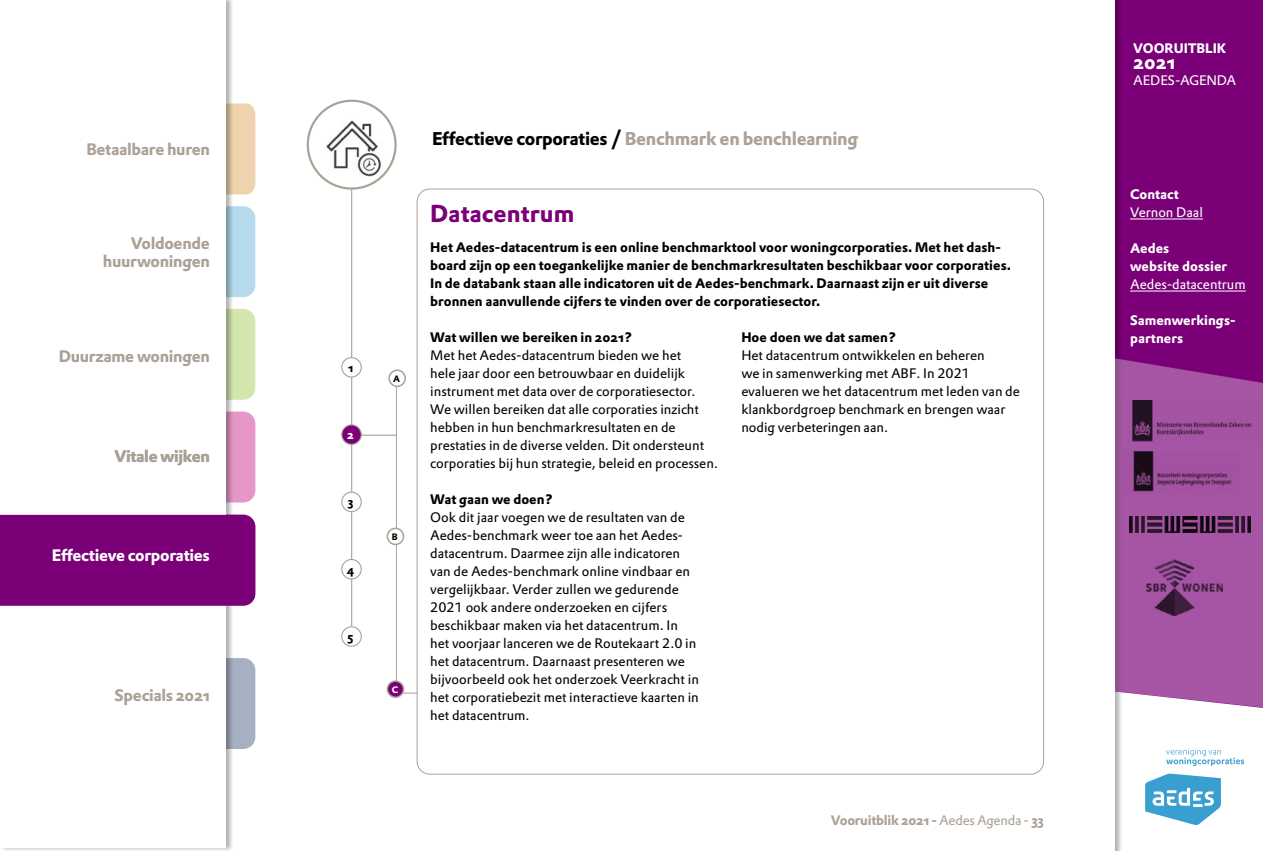
<style>
.page{position:relative;width:1263px;height:851px;background:#fff}
.page>*{position:absolute;margin:0;border:0;box-sizing:border-box;transform-origin:0 0}
.t1{font:24px "DTL Prokyon ST Bold";color:#7b0078}
.t2{font:19.5px "DTL Prokyon ST Bold";color:#fff}
.t3{font:18.15px "DTL Prokyon ST Bold";letter-spacing:-.02em;color:#aba196}
.t4{font:16.35px/18px "DTL Prokyon ST Bold";letter-spacing:-.02em;color:#aba196;text-align:right}
.t5{font:16.35px "DTL Prokyon ST Bold";letter-spacing:-.02em;color:#fff}
.t6{font:14.4px "DTL Prokyon ST Bold";color:#fff}
.t7{font:13.5px/18px "DTL Prokyon T";color:#000}
.t8{font:13.5px/18px "DTL Prokyon ST Bold";color:#000}
.t9{font:13.5px/18px "DTL Prokyon ST Bold";color:#fff}
.t10{font:13.5px "DTL Prokyon T";letter-spacing:-.01em;color:#fff}
.t11{font:13.5px "DTL Prokyon ST Bold";letter-spacing:-.02em;color:#aba196}
.t12{font:12px "DTL Prokyon ST Bold";color:#000}
.t13{font:12px "DTL Prokyon ST Bold";color:#fff}
.t14{font:9.15px "DTL Prokyon ST Bold";color:#000}
.t15{font:9.15px "DTL Prokyon ST Bold";color:#fff}
.s1{color:#000}
.s2{font-family:"DTL Prokyon T"}
</style>
<div class="page">
<div style="left:216px;top:411px;width:39px;height:91px;background:#e697c7;border-radius:12px"></div>
<div style="left:216px;top:658px;width:39px;height:90px;background:#a7afc3;border-radius:12px"></div>
<div style="left:216px;top:309px;width:39px;height:91px;background:#d3e6ae;border-radius:12px"></div>
<div style="left:1123px;top:0;width:140px;height:358px;background:#7b0078"></div>
<div style="left:889px;top:0;width:234px;height:850px;background:#000;opacity:.3"></div>
<div style="left:889px;top:0;width:226px;height:850px;background:#fff"></div>
<hr style="left:352px;top:434px;width:45px;height:1px;background:#aba196">
<hr style="left:396px;top:372px;width:1px;height:312px;background:#aba196">
<div style="left:389px;top:370px;width:16px;height:16px;background:#fff;border-radius:50%"></div>
<div style="left:388px;top:369px;width:18px;height:18px;border:2px solid #aba196;border-radius:50%"></div>
<hr style="left:394px;top:692px;width:35px;height:1px;background:#aba196">
<div style="left:387px;top:528px;width:16px;height:16px;background:#fff;border-radius:50%"></div>
<div style="left:387px;top:527px;width:17px;height:18px;border:2px solid #aba196;border-radius:50%"></div>
<div style="left:387px;top:681px;width:16px;height:16px;background:#7b0078;border-radius:50%"></div>
<div style="left:387px;top:680px;width:17px;height:17px;border:2px solid #aba196;border-radius:50%"></div>
<hr style="left:351px;top:183px;width:1px;height:453px;background:#aba196">
<div style="left:234px;top:103px;width:21px;height:91px;background:#efd2ae"></div>
<div style="left:38px;top:206px;width:217px;height:91px;background:#b5dbed;border-radius:12px"></div>
<div style="left:0;top:0;width:234px;height:850px;background:#000;opacity:.3"></div>
<div style="left:0;top:0;width:225px;height:847px;background:#fff"></div>
<svg style="left:1166px;top:748px;width:78px;height:18px"></svg>
<svg style="left:1145px;top:773px;width:76px;height:52px"></svg>
<hr style="left:1130px;top:218px;width:73px;height:1px;background:#fff">
<hr style="left:1130px;top:290px;width:116px;height:1px;background:#fff">
<div style="left:0;top:514px;width:255px;height:91px;background:#7b0078"></div>
<div style="left:342px;top:626px;width:19px;height:20px;background:#fff;border-radius:50%"></div>
<div style="left:341px;top:626px;width:21px;height:20px;border:1px solid #aba196;border-radius:50%"></div>
<div style="left:342px;top:492px;width:19px;height:19px;background:#fff;border-radius:50%"></div>
<div style="left:341px;top:491px;width:21px;height:21px;border:1px solid #aba196;border-radius:50%"></div>
<div style="left:342px;top:559px;width:19px;height:20px;background:#fff;border-radius:50%"></div>
<div style="left:341px;top:559px;width:21px;height:20px;border:1px solid #aba196;border-radius:50%"></div>
<div style="left:342px;top:357px;width:19px;height:20px;background:#fff;border-radius:50%"></div>
<div style="left:341px;top:357px;width:21px;height:20px;border:1px solid #aba196;border-radius:50%"></div>
<div style="left:342px;top:425px;width:19px;height:19px;background:#7b0078;border-radius:50%"></div>
<div style="left:341px;top:424px;width:21px;height:21px;border:1px solid #aba196;border-radius:50%"></div>
<div style="left:308px;top:101px;width:87px;height:87px;background:#fff;border-radius:50%"></div>
<div style="left:307px;top:100px;width:90px;height:90px;border:2px solid #aba196;border-radius:50%"></div>
<img style="left:326px;top:120px;width:56px;height:56px">
<svg style="left:1115px;top:358px;width:148px;height:349px;background:#a454a2"></svg>
<img style="left:1128px;top:400px;width:133px;height:43px">
<img style="left:1146px;top:559px;width:76px;height:56px">
<img style="left:1124px;top:451px;width:117px;height:42px">
<img style="left:1129px;top:517px;width:121px;height:15px">
<p class="t4" style="left:86px;top:140px;width:125px">Betaalbare huren</p>
<p class="t4" style="left:103px;top:234px;width:109px">Voldoende huurwoningen</p>
<p class="t4" style="left:59px;top:347px;width:153px">Duurzame woningen</p>
<p class="t4" style="left:115px;top:446px;width:97px">Vitale wijken</p>
<p class="t5" style="left:52px;top:544px;width:160px">Effectieve corporaties</p>
<p class="t4" style="left:115px;top:686px;width:97px">Specials 2021</p>
<p class="t12" style="left:348px;top:359px;width:7px">1</p>
<p class="t13" style="left:347px;top:427px;width:8px">2</p>
<p class="t12" style="left:348px;top:494px;width:7px">3</p>
<p class="t12" style="left:347px;top:561px;width:9px">4</p>
<p class="t12" style="left:348px;top:628px;width:8px">5</p>
<p class="t14" style="left:393px;top:372px;width:8px">A</p>
<p class="t14" style="left:392px;top:530px;width:7px">B</p>
<p class="t15" style="left:392px;top:683px;width:8px">C</p>
<h3 class="t3" style="left:432px;top:127px;width:428px"><span class="s1">Effectieve corporaties /</span> Benchmark en benchlearning</h3>
<h1 class="t1" style="left:430px;top:197px;width:146px">Datacentrum</h1>
<p class="t8" style="left:430px;top:238px;width:582px">Het Aedes-datacentrum is een online benchmarktool voor woningcorporaties. Met het dash&shy;board zijn op een toegankelijke manier de benchmarkresultaten beschikbaar voor corporaties.<br>In de databank staan alle indicatoren uit de Aedes-benchmark. Daarnaast zijn er uit diverse bronnen aanvullende cijfers te vinden over de corporatiesector.</p>
<p class="t8" style="left:430px;top:328px;width:204px">Wat willen we bereiken in 2021?</p>
<p class="t7" style="left:430px;top:346px;width:289px">Met het Aedes-datacentrum bieden we het<br>hele jaar door een betrouwbaar en duidelijk instrument met data over de corporatiesector.<br>We willen bereiken dat alle corporaties inzicht hebben in hun benchmarkresultaten en de prestaties in de diverse velden. Dit ondersteunt corporaties bij hun strategie, beleid en processen.</p>
<p class="t8" style="left:430px;top:490px;width:124px">Wat gaan we doen?</p>
<p class="t7" style="left:430px;top:508px;width:270px">Ook dit jaar voegen we de resultaten van de Aedes-benchmark weer toe aan het Aedes&shy;datacentrum. Daarmee zijn alle indicatoren van de Aedes-benchmark online vindbaar en vergelijkbaar. Verder zullen we gedurende 2021 ook andere onderzoeken en cijfers beschikbaar maken via het datacentrum. In het voorjaar lanceren we de Routekaart 2.0 in het datacentrum. Daarnaast presenteren we bijvoorbeeld ook het onderzoek Veerkracht in het corporatiebezit met interactieve kaarten in het datacentrum.</p>
<p class="t8" style="left:741px;top:328px;width:156px">Hoe doen we dat samen?</p>
<p class="t7" style="left:741px;top:346px;width:280px">Het datacentrum ontwikkelen en beheren<br>we in samenwerking met ABF. In 2021 evalueren we het datacentrum met leden van de klankbordgroep benchmark en brengen waar nodig verbeteringen aan.</p>
<p class="t11" style="left:831px;top:811px;width:215px">Vooruitblik 2021 - <span class="s2">Aedes Agenda -</span> 33</p>
<p class="t9" style="left:1133px;top:39px;width:94px">VOORUITBLIK</p>
<h2 class="t2" style="left:1133px;top:49px;width:44px">2021</h2>
<p class="t10" style="left:1133px;top:72px;width:104px">AEDES-AGENDA</p>
<p class="t6" style="left:1137px;top:39px;width:111px">AEDESAGENDA</p>
<p class="t9" style="left:1130px;top:185px;width:50px">Contact</p>
<p class="t10" style="left:1130px;top:203px;width:74px">Vernon Daal</p>
<p class="t9" style="left:1130px;top:239px;width:99px">Aedes<br>website dossier</p>
<p class="t10" style="left:1130px;top:275px;width:117px">Aedes-datacentrum</p>
<p class="t9" style="left:1130px;top:311px;width:106px">Samenwerkings&shy;partners</p>
</div>
